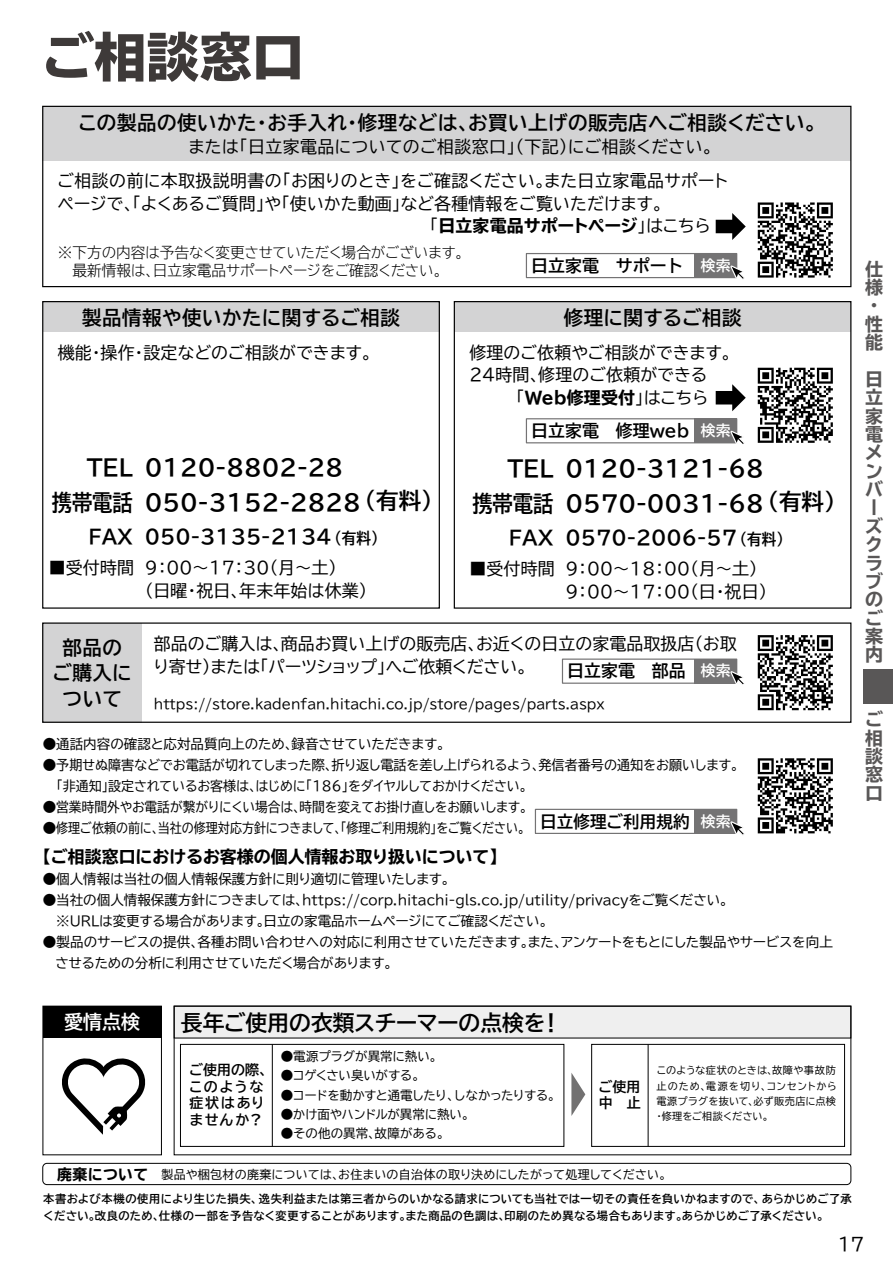
<style>
.page{position:relative;width:893px;height:1263px;background:#fff}
.page>*{position:absolute;margin:0;border:0;box-sizing:border-box;transform-origin:0 0}
.t1{font:800 52.5px "TBUD Go Std";color:#3e3a39}
.t2{font:700 22.5px/35.2px "TBUD Go Std";color:#000}
.t3{font:700 21.75px "TBUD Go Std";color:#000}
.t4{font:700 19.5px/25.5px "TBUD Go Std";letter-spacing:.025em;color:#000;text-align:center}
.t5{font:700 19.5px "TBUD Go Std";color:#000}
.t6{font:700 19.05px "TBUD Go Std";color:#fff}
.t7{font:700 expanded 18px/18.3px "TBUD Go Std";color:#595757}
.t8{font:18px "TBUD Go Std";color:#000}
.t9{font:16.95px/22.5px "TBUD Go Std";letter-spacing:.005em;color:#000}
.t10{font:700 16.95px "TBUD Go Std";color:#000}
.t11{font:700 expanded 16.95px "TBUD Go Std";color:#000}
.t12{font:300 14.85px/18px "TBUD Go Std Super";letter-spacing:-.03em;color:#000}
.t13{font:700 13.95px/16.5px "TBUD Go Std";letter-spacing:.07em;color:#000}
.t14{font:13.5px/21px "TBUD Go Std";letter-spacing:-.01em;color:#000}
.t15{font:12.45px "TBUD Go Std";letter-spacing:-.015em;color:#000}
.t16{font:12.45px "TBUD Go Std";letter-spacing:-.055em;color:#000}
.t17{font:12.45px "TBUD Go Std";letter-spacing:-.035em;color:#000}
.t18{font:12px "TBUD Go Std";letter-spacing:.015em;color:#000}
.t19{font:700 11.25px/16.5px "TBUD Go Std";letter-spacing:.02em;color:#000}
.t20{font:10.2px/15.3px "TBUD Go Std";letter-spacing:.025em;color:#000;text-align:justify}
.s1{font-size:14.85px;color:#fff}
.s2{font-size:15.6px}
.s3{font-weight:700;font-stretch:expanded}
.s4{font-weight:700;font-stretch:expanded;font-size:14.85px}
</style>
<div class="page">
<div style="left:864px;top:670px;width:29px;height:34px;background:#595757"></div>
<div style="left:174px;top:1006px;width:677px;height:32px;background:#efefef"></div>
<div style="left:43px;top:1006px;width:119px;height:149px;border:1px solid #000"></div>
<div style="left:174px;top:1006px;width:677px;height:149px;border:1px solid #000"></div>
<div style="left:180px;top:1044px;width:384px;height:102px;border:1px solid #000"></div>
<div style="left:591px;top:1044px;width:254px;height:102px;border:1px solid #000"></div>
<hr style="left:272px;top:1044px;width:1px;height:102px;background:#000">
<div style="left:43px;top:1006px;width:118px;height:32px;background:#000"></div>
<svg style="left:62px;top:1058px;width:84px;height:77px"></svg>
<hr style="left:648px;top:1044px;width:1px;height:102px;background:#000">
<svg style="left:571px;top:1073px;width:14px;height:43px"></svg>
<div style="left:43px;top:106px;width:808px;height:54px;background:#d3d3d4"></div>
<div style="left:42px;top:106px;width:809px;height:181px;border:1px solid #000"></div>
<svg style="left:758px;top:202px;width:75px;height:76px"></svg>
<div style="left:695px;top:254px;width:42px;height:24px;background:#747374"></div>
<div style="left:526px;top:253px;width:211px;height:25px;border:1px solid #747374"></div>
<svg style="left:730px;top:266px;width:14px;height:13px"></svg>
<div style="left:695px;top:419px;width:42px;height:24px;background:#747374"></div>
<div style="left:526px;top:418px;width:211px;height:25px;border:1px solid #747374"></div>
<svg style="left:730px;top:431px;width:14px;height:13px"></svg>
<div style="left:43px;top:302px;width:396px;height:30px;background:#d3d3d4"></div>
<div style="left:42px;top:301px;width:398px;height:308px;border:1px solid #000"></div>
<svg style="left:716px;top:384px;width:30px;height:27px"></svg>
<svg style="left:716px;top:213px;width:30px;height:27px"></svg>
<div style="left:454px;top:302px;width:397px;height:30px;background:#d3d3d4"></div>
<div style="left:454px;top:301px;width:397px;height:308px;border:1px solid #000"></div>
<svg style="left:758px;top:368px;width:75px;height:75px"></svg>
<div style="left:695px;top:659px;width:42px;height:24px;background:#747374"></div>
<div style="left:562px;top:658px;width:175px;height:26px;border:1px solid #747374"></div>
<svg style="left:730px;top:671px;width:14px;height:14px"></svg>
<div style="left:43px;top:623px;width:99px;height:99px;background:#d3d3d4"></div>
<div style="left:42px;top:622px;width:809px;height:101px;border:1px solid #000"></div>
<div style="left:695px;top:809px;width:42px;height:24px;background:#747374"></div>
<div style="left:535px;top:809px;width:202px;height:25px;border:1px solid #747374"></div>
<svg style="left:730px;top:821px;width:14px;height:14px"></svg>
<svg style="left:758px;top:758px;width:75px;height:75px"></svg>
<svg style="left:758px;top:635px;width:75px;height:75px"></svg>
<div style="left:42px;top:1163px;width:809px;height:22px;border:1px solid #000;border-radius:4px"></div>
<h1 class="t1" style="left:42px;top:28px;width:264px">ご相談窓口</h1>
<h3 class="t4" style="left:78px;top:110px;width:748px">この製品の使いかた・お手入れ・修理などは、お買い上げの販売店へご相談ください。</h3>
<p class="t9" style="left:57px;top:130px;width:674px;line-height:34.2px;text-indent:131px">または｢日立家電品についてのご相談窓口｣（下記）にご相談ください。ご相談の前に本取扱説明書の「お困りのとき」をご確認ください。また日立家電品サポート</p>
<p class="t9" style="left:57px;top:192px;width:614px">ページで、「よくあるご質問」や「使いかた動画」など各種情報をご覧いただけます。</p>
<p class="t12" style="left:58px;top:243px;width:414px">※下方の内容は予告なく変更させていただく場合がございます。　最新情報は、日立家電品サポートページをご確認ください。</p>
<p class="t10" style="left:531px;top:251px;width:201px">日立家電　サポート <span class="s1">検索</span></p>
<h3 class="t4" style="left:82px;top:305px;width:319px">製品情報や使いかたに関するご相談</h3>
<p class="t9" style="left:58px;top:341px;width:323px">機能・操作・設定などのご相談ができます。</p>
<h2 class="t2" style="left:52px;top:450px;width:83px;text-align:right">TEL<br>携帯電話</h2>
<h3 class="t4" style="left:88px;top:524px;width:46px">FAX</h3>
<h2 class="t2" style="left:145px;top:450px;width:300px">0120-8802-28<br>050-3152-2828（有料）</h2>
<h3 class="t5" style="left:145px;top:521px;width:242px">050-3135-2134<span class="s2">（有料）</span></h3>
<p class="t9" style="left:136px;top:557px;width:241px;text-indent:-88px">■受付時間 9：00～17：30（月～土）<br>（日曜・祝日、年末年始は休業）</p>
<h3 class="t4" style="left:564px;top:305px;width:179px">修理に関するご相談</h3>
<p class="t9" style="left:469px;top:341px;width:271px">修理のご依頼やご相談ができます。<br>24時間、修理のご依頼ができる<br>　　 「<span class="s3">Web修理受付</span>」はこちら</p>
<p class="t10" style="left:531px;top:417px;width:201px">日立家電　修理web <span class="s1">検索</span></p>
<h2 class="t2" style="left:472px;top:451px;width:83px;text-align:right">TEL<br>携帯電話</h2>
<h3 class="t4" style="left:509px;top:525px;width:46px">FAX</h3>
<h2 class="t2" style="left:565px;top:451px;width:283px">0120-3121-68<br>0570-0031-68（有料）</h2>
<h3 class="t5" style="left:565px;top:522px;width:227px">0570-2006-57<span class="s2">（有料）</span></h3>
<p class="t9" style="left:565px;top:557px;width:212px;text-indent:-96px">■受付時間 9：00～18：00（月～土）<br>9：00～17：00（日・祝日）</p>
<h3 class="t4" style="left:52px;top:635px;width:81px">部品のご購入について</h3>
<p class="t9" style="left:153px;top:632px;width:585px">部品のご購入は、商品お買い上げの販売店、お近くの日立の家電品取扱店（お取り寄せ）または「パーツショップ」へご依頼ください。</p>
<p class="t14" style="left:154px;top:693px;width:452px">https://store.kadenfan.hitachi.co.jp/store/pages/parts.aspx</p>
<p class="t10" style="left:567px;top:657px;width:165px">日立家電　部品 <span class="s1">検索</span></p>
<p class="t14" style="left:43px;top:733px;width:409px">●通話内容の確認と応対品質向上のため、録音させていただきます。</p>
<p class="t14" style="left:50px;top:754px;width:696px;text-indent:-7px">●予期せぬ障害などでお電話が切れてしまった際、折り返し電話を差し上げられるよう、発信者番号の通知をお願いします。「非通知」設定されているお客様は、はじめに「186」をダイヤルしておかけください。</p>
<p class="t14" style="left:43px;top:796px;width:492px">●営業時間外やお電話が繋がりにくい場合は、時間を変えてお掛け直しをお願いします。</p>
<p class="t14" style="left:43px;top:817px;width:489px">●修理ご依頼の前に、当社の修理対応方針につきまして、「修理ご利用規約」をご覧ください。</p>
<p class="t11" style="left:34px;top:847px;width:474px">【ご相談窓口におけるお客様の個人情報お取り扱いについて】</p>
<p class="t14" style="left:43px;top:869px;width:414px">●個人情報は当社の個人情報保護方針に則り適切に管理いたします。</p>
<p class="t14" style="left:43px;top:890px;width:692px">●当社の個人情報保護方針につきましては、https://corp.hitachi-gls.co.jp/utility/privacyをご覧ください。　※URLは変更する場合があります。日立の家電品ホームページにてご確認ください。</p>
<p class="t14" style="left:55px;top:932px;width:779px;text-indent:-13px">●製品のサービスの提供、各種お問い合わせへの対応に利用させていただきます。また、アンケートをもとにした製品やサービスを向上させるための分析に利用させていただく場合があります。</p>
<p class="t10" style="left:540px;top:807px;width:192px">日立修理ご利用規約 <span class="s1">検索</span></p>
<h3 class="t7" style="left:865px;top:260px;width:19px">仕様・性能</h3>
<h3 class="t7" style="left:865px;top:371px;width:19px">日立家電メンバーズクラブのご案内</h3>
<h3 class="t7" style="left:865px;top:711px;width:19px;text-align:justify">ご相談窓口</h3>
<h3 class="t6" style="left:64px;top:1007px;width:78px">愛情点検</h3>
<h3 class="t3" style="left:181px;top:1004px;width:383px">長年ご使用の衣類スチーマーの点検を！</h3>
<p class="t13" style="left:189px;top:1062px;width:86px">ご使用の際、このような症状はありませんか?</p>
<p class="t15" style="left:281px;top:1046px;width:163px">●電源プラグが異常に熱い。</p>
<p class="t17" style="left:281px;top:1065px;width:146px">●コゲくさい臭いがする。</p>
<p class="t16" style="left:281px;top:1085px;width:282px">●コードを動かすと通電したり、しなかったりする。</p>
<p class="t15" style="left:281px;top:1104px;width:195px">●かけ面やハンドルが異常に熱い。</p>
<p class="t15" style="left:281px;top:1123px;width:170px">●その他の異常、故障がある。</p>
<p class="t13" style="left:598px;top:1078px;width:44px">ご使用中　止</p>
<p class="t20" style="left:654px;top:1063px;width:184px">このような症状のときは、故障や事故防止のため、電源を切り、コンセントから電源プラグを抜いて、必ず販売店に点検・修理をご相談ください。</p>
<p class="t18" style="left:57px;top:1164px;width:616px"><span class="s4">廃棄について</span> 製品や梱包材の廃棄については、お住まいの自治体の取り決めにしたがって処理してください。</p>
<p class="t19" style="left:43px;top:1191px;width:810px">本書および本機の使用により生じた損失、逸失利益または第三者からのいかなる請求についても当社では一切その責任を負いかねますので、あらかじめご了承ください。改良のため、仕様の一部を予告なく変更することがあります。また商品の色調は、印刷のため異なる場合もあります。あらかじめご了承ください。</p>
<h3 class="t8" style="left:838px;top:1229px;width:28px">17</h3>
</div>
